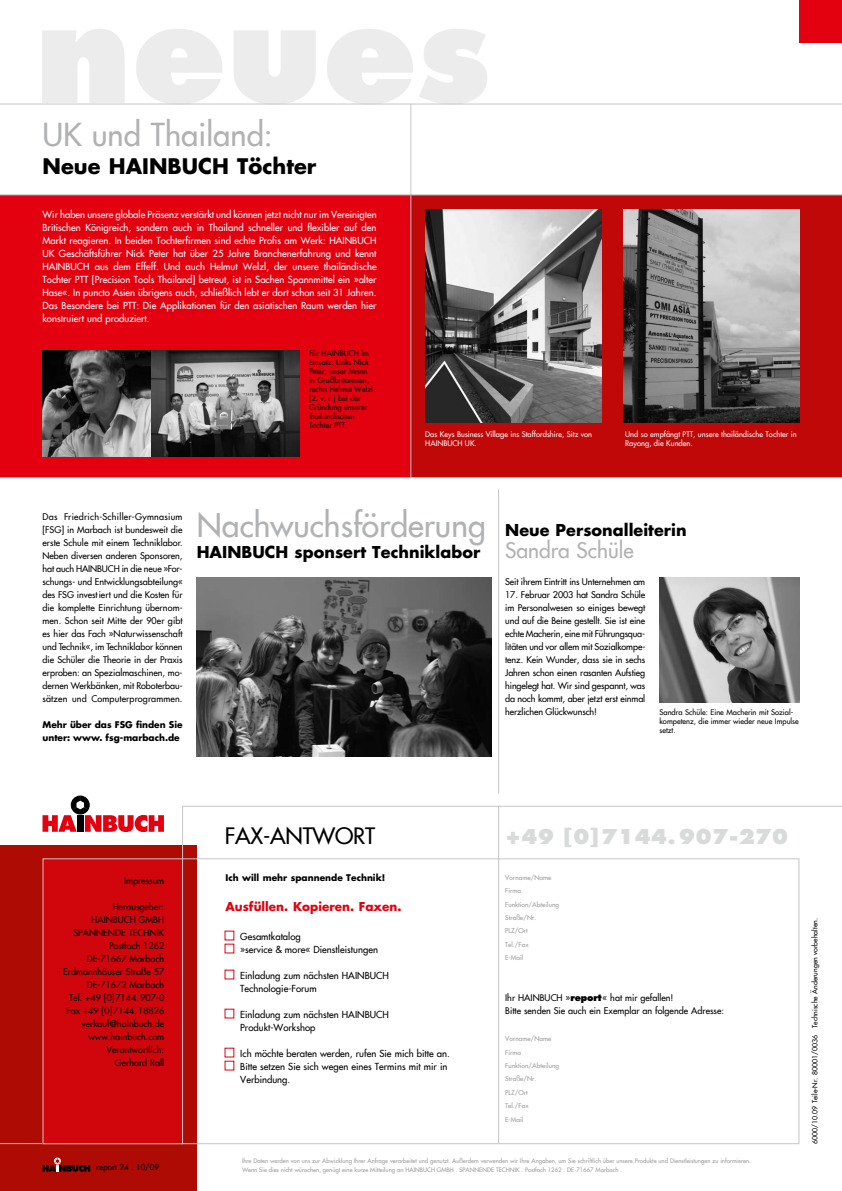
<style>
.page{position:relative;width:842px;height:1191px;background:#fff}
.page>*{position:absolute;margin:0;border:0;box-sizing:border-box;transform-origin:0 0}
.t1{font:500 32px "Futura Com";color:#b1b2b3}
.t2{font:500 31px "Futura Com";color:#b1b2b3}
.t3{font:500 22.1px "Futura Com";letter-spacing:-.01em;color:#000}
.t4{font:700 21px "Futura Com";letter-spacing:.005em;color:#000}
.t5{font:500 21px "Futura Com";color:#b1b2b3}
.t6{font:800 20px "Futura Com";color:#d9dada}
.t7{font:700 16px "Futura Com";letter-spacing:.005em;color:#000}
.t8{font:700 12px "Futura Com";letter-spacing:.005em;color:#e3000f}
.t9{font:500 9.5px/13px "Futura Com";letter-spacing:.005em;color:#fff;text-align:justify}
.t10{font:500 9.5px/13px "Futura Com";letter-spacing:.005em;color:#000}
.t11{font:500 9px/13px "Futura Com";letter-spacing:.005em;color:#000;text-align:justify}
.t12{font:700 9px/13px "Futura Com";color:#000}
.t13{font:500 8px "Futura Com";color:#000}
.t14{font:500 7.5px/9px "Futura Com";letter-spacing:.005em;color:#000}
.t15{font:500 7.5px/9px "Futura Com";letter-spacing:.005em;color:#fff}
.t16{font:500 7px "Futura Com";letter-spacing:.005em;color:#000}
.t17{font:500 6.5px/13.4px "Futura Com";letter-spacing:.01em;color:#9c9c9c}
.t18{font:500 6px/9px "Futura Com";color:#9c9c9c}
.s1{font-weight:800}
</style>
<div class="page">
<svg style="left:42px;top:29px;width:83px;height:74px"></svg>
<svg style="left:136px;top:29px;width:87px;height:76px"></svg>
<svg style="left:234px;top:30px;width:82px;height:75px"></svg>
<svg style="left:327px;top:29px;width:160px;height:76px"></svg>
<div style="left:0;top:195px;width:842px;height:283px;background:#c00808"></div>
<div style="left:0;top:196px;width:410px;height:281px;background:#e3000f"></div>
<div style="left:799px;top:0;width:43px;height:43px;background:#e3000f"></div>
<svg style="left:43px;top:796px;width:121px;height:36px"></svg>
<div style="left:0;top:845px;width:197px;height:346px;background:#ad0b04"></div>
<svg style="left:43px;top:1157px;width:47px;height:14px"></svg>
<hr style="left:182px;top:805px;width:660px;height:1px;background:#c5c6c6">
<hr style="left:0;top:1143px;width:183px;height:1px;background:#c5c6c6">
<div style="left:43px;top:859px;width:140px;height:285px;background:#d1050c"></div>
<hr style="left:182px;top:806px;width:1px;height:338px;background:#c5c6c6">
<hr style="left:498px;top:806px;width:1px;height:338px;background:#c5c6c6">
<hr style="left:0;top:103px;width:842px;height:1px;background:#c5c6c6">
<hr style="left:0;top:477px;width:842px;height:1px;background:#c5c6c6">
<hr style="left:410px;top:104px;width:1px;height:373px;background:#c5c6c6">
<hr style="left:498px;top:489px;width:1px;height:304px;background:#c5c6c6">
<img style="left:197px;top:577px;width:294px;height:179px">
<img style="left:659px;top:577px;width:140px;height:125px">
<img style="left:43px;top:350px;width:256px;height:107px">
<hr style="left:0;top:195px;width:842px;height:1px;background:#9c9c9c">
<img style="left:624px;top:210px;width:175px;height:212px">
<img style="left:425px;top:210px;width:176px;height:212px">
<h2 class="t2" style="left:43px;top:112px;width:232px">UK und Thailand:</h2>
<h3 class="t4" style="left:43px;top:150px;width:275px">Neue HAINBUCH Töchter</h3>
<p class="t9" style="left:43px;top:207px;width:336px">Wir haben unsere globale Präsenz verstärkt und können jetzt nicht nur im Vereinigten Britischen Königreich, sondern auch in Thailand schneller und flexibler auf den Markt reagieren. In beiden Tochterfirmen sind echte Profis am Werk: HAINBUCH UK Geschäftsführer Nick Peter hat über 25 Jahre Branchenerfahrung und kennt HAINBUCH aus dem Effeff. Und auch Helmut Welzl, der unsere thailändische Tochter PTT [Precision Tools Thailand] betreut, ist in Sachen Spannmittel ein »alter Hase«. In puncto Asien übrigens auch, schließlich lebt er dort schon seit 31 Jahren.<br>Das Besondere bei PTT: Die Applikationen für den asiatischen Raum werden hier konstruiert und produziert.</p>
<p class="t14" style="left:309px;top:349px;width:65px">Für HAINBUCH im<br>Einsatz: Links Nick<br>Peter, unser Mann in Großbritannien, rechts Helmut Welzl [2. v. r.] bei der<br>Gründung unserer thailändischen<br>Tochter PTT.</p>
<p class="t15" style="left:425px;top:429px;width:168px">Das Keys Business Village ins Staffordshire, Sitz von<br>HAINBUCH UK.</p>
<p class="t15" style="left:625px;top:429px;width:173px">Und so empfängt PTT, unsere thailändische Tochter in<br>Rayong, die Kunden.</p>
<p class="t11" style="left:43px;top:510px;width:142px">Das Friedrich-Schiller-Gymnasium [FSG] in Marbach ist bundesweit die erste Schule mit einem Techniklabor.<br>Neben diversen anderen Sponsoren, hat auch HAINBUCH in die neue »For&shy;schungs- und Entwicklungsabteilung« des FSG investiert und die Kosten für die komplette Einrichtung übernom&shy;men. Schon seit Mitte der 90er gibt es hier das Fach »Naturwissenschaft und Technik«, im Techniklabor können die Schüler die Theorie in der Praxis erproben: an Spezialmaschinen, mo&shy;dernen Werkbänken, mit Roboterbau&shy;sätzen und Computerprogrammen.</p>
<p class="t12" style="left:43px;top:718px;width:142px">Mehr über das FSG finden Sie unter: www. fsg-marbach.de</p>
<h1 class="t1" style="left:197px;top:501px;width:291px">Nachwuchsförderung</h1>
<h3 class="t7" style="left:197px;top:539px;width:285px">HAINBUCH sponsert Techniklabor</h3>
<h3 class="t7" style="left:505px;top:517px;width:183px">Neue Personalleiterin</h3>
<h3 class="t5" style="left:505px;top:535px;width:130px">Sandra Schüle</h3>
<p class="t11" style="left:505px;top:575px;width:142px">Seit ihrem Eintritt ins Unternehmen am</p>
<p class="t11" style="left:505px;top:588px;width:142px">17. Februar 2003 hat Sandra Schüle im Personalwesen so einiges bewegt und auf die Beine gestellt. Sie ist eine echte Macherin, eine mit Führungsqua&shy;litäten und vor allem mit Sozialkompe&shy;tenz. Kein Wunder, dass sie in sechs Jahren schon einen rasanten Aufstieg hingelegt hat. Wir sind gespannt, was da noch kommt, aber jetzt erst einmal herzlichen Glückwunsch!</p>
<p class="t14" style="left:659px;top:707px;width:141px">Sandra Schüle: Eine Macherin mit Sozial&shy;kompetenz, die immer wieder neue Impulse setzt.</p>
<p class="t11" style="left:124px;top:874px;width:42px">Impressum</p>
<p class="t11" style="left:63px;top:900px;width:102px;text-align:right">Herausgeber:<br>HAINBUCH GMBH<br>SPANNENDE TECHNIK<br>Postfach 1262<br>DE-71667 Marbach<br>Erdmannhäuser Straße 57<br>DE-71672 Marbach<br>Tel. +49 [0]7144. 907-0<br>Fax +49 [0]7144. 18826 verkauf@hainbuch.de www.hainbuch.com<br>Verantwortlich:<br>Gerhard Rall</p>
<p class="t13" style="left:97px;top:1161px;width:64px">report 24 . 10/09</p>
<h3 class="t3" style="left:225px;top:819px;width:152px">FAX-ANTWORT</h3>
<p class="t12" style="left:225px;top:871px;width:161px">Ich will mehr spannende Technik!</p>
<h3 class="t8" style="left:225px;top:897px;width:178px">Ausfüllen. Kopieren. Faxen.</h3>
<p class="t10" style="left:240px;top:929px;width:139px">Gesamtkatalog<br>»service &amp; more« Dienstleistungen</p>
<p class="t10" style="left:240px;top:968px;width:150px">Einladung zum nächsten HAINBUCH<br>Technologie-Forum</p>
<p class="t10" style="left:240px;top:1007px;width:150px">Einladung zum nächsten HAINBUCH<br>Produkt-Workshop</p>
<p class="t10" style="left:240px;top:1046px;width:211px">Ich möchte beraten werden, rufen Sie mich bitte an.<br>Bitte setzen Sie sich wegen eines Termins mit mir in<br>Verbindung.</p>
<h3 class="t6" style="left:505px;top:822px;width:285px">+49 [0]7144. 907-270</h3>
<p class="t17" style="left:505px;top:870px;width:55px">Vorname/Name<br>Firma<br>Funktion/Abteilung<br>Straße/Nr.<br>PLZ/Ort<br>Tel./Fax<br>E-Mail</p>
<p class="t11" style="left:505px;top:991px;width:26px">Ihr Hainbuch</p>
<p class="t11" style="left:505px;top:991px;width:220px;text-indent:60px">»<span class="s1">report</span>« hat mir gefallen!<br>Bitte senden Sie auch ein Exemplar an folgende Adresse:</p>
<p class="t17" style="left:505px;top:1031px;width:55px">Vorname/Name<br>Firma<br>Funktion/Abteilung<br>Straße/Nr.<br>PLZ/Ort<br>Tel./Fax<br>E-Mail</p>
<p class="t18" style="left:242px;top:1156px;width:510px">Ihre Daten werden von uns zur Abwicklung Ihrer Anfrage verarbeitet und genutzt. Außerdem verwenden wir Ihre Angaben, um Sie schriftlich über unsere Produkte und Dienstleistungen zu informieren.<br>Wenn Sie dies nicht wünschen, genügt eine kurze Mitteilung an HAINBUCH GMBH . SPANNENDE TECHNIK . Postfach 1262 . DE-71667 Marbach .</p>
<p class="t16" style="left:810px;top:1144px;width:227px;rotate:-90deg">6000/10.09 Teile-Nr. 80001/0036 Technische Änderungen vorbehalten.</p>
</div>
